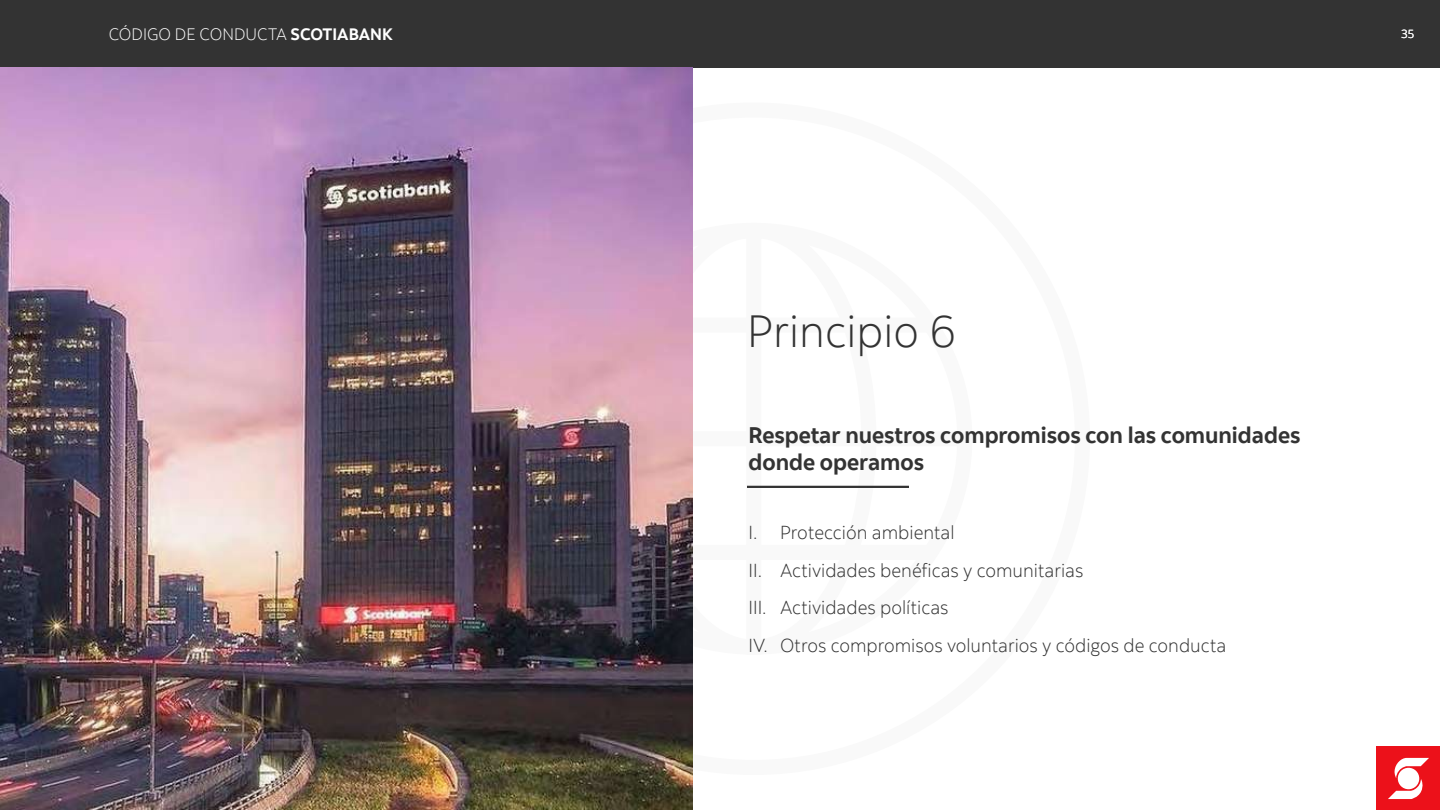
<style>
.page{position:relative;width:1440px;height:810px;background:#fff}
.page>*{position:absolute;margin:0;border:0;box-sizing:border-box;transform-origin:0 0}
.t1{font:300 45px "Scotia";color:#333}
.t2{font:700 22.5px/27px "Scotia";color:#333}
.t3{font:300 18.75px/37.5px "Scotia";color:#333}
.t4{font:300 16.5px "Scotia";color:#fff}
.t5{font:12px "Scotia";color:#fff}
.s1{font-weight:700}
</style>
<div class="page">
<div style="left:1377px;top:747px;width:63px;height:63px;background:#ec111a"></div>
<svg style="left:1388px;top:758px;width:41px;height:41px"></svg>
<div style="left:1398px;top:768px;width:21px;height:21px;background:#fff;border-radius:50%"></div>
<div style="left:0;top:0;width:1440px;height:68px;background:#333"></div>
<img style="left:0;top:68px;width:693px;height:742px">
<hr style="left:747px;top:486px;width:162px;height:2px;background:#333">
<p class="t4" style="left:109px;top:24px;width:286px">CÓDIGO DE CONDUCTA <span class="s1">SCOTIABANK</span></p>
<p class="t5" style="left:1401px;top:26px;width:14px">35</p>
<h1 class="t1" style="left:747px;top:304px;width:211px">Principio 6</h1>
<p class="t2" style="left:748px;top:421px;width:553px">Respetar nuestros compromisos con las comunidades donde operamos</p>
<p class="t3" style="left:748px;top:514px;width:479px">I. Protección ambiental<br>II. Actividades benéficas y comunitarias<br>III. Actividades políticas<br>IV. Otros compromisos voluntarios y códigos de conducta</p>
</div>
